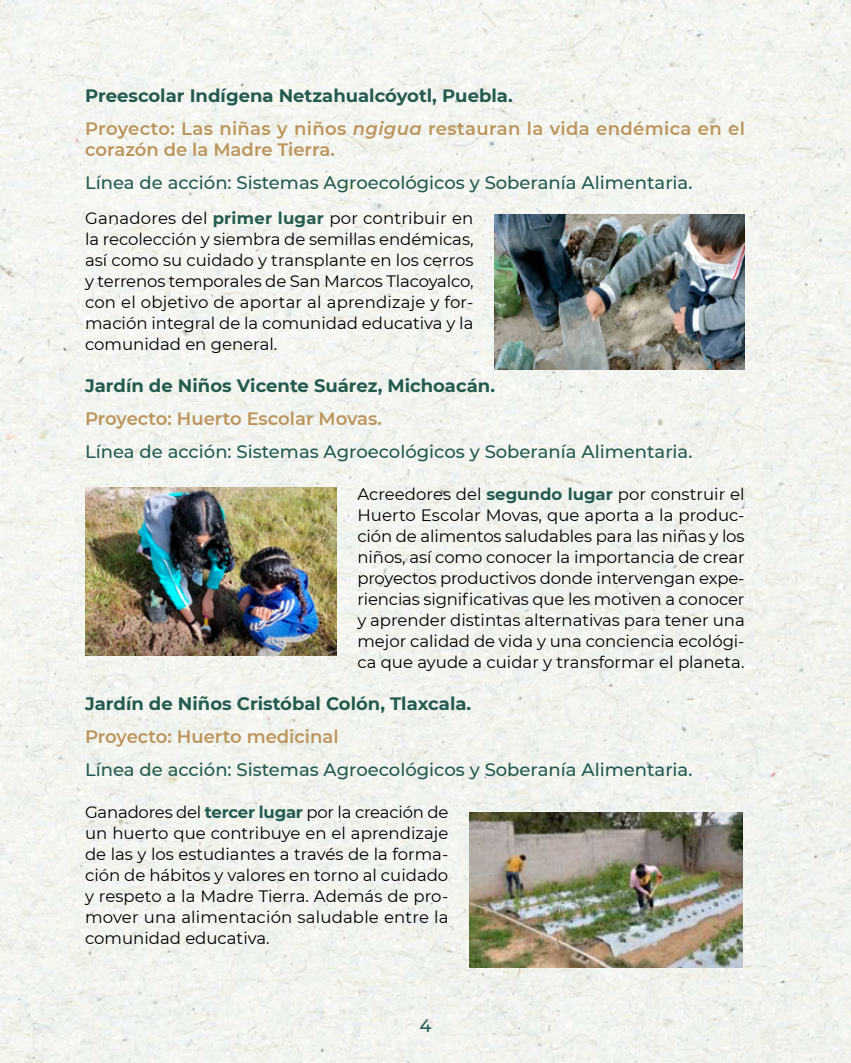
<style>
.page{position:relative;width:851px;height:1063px;background:#fff}
.page>*{position:absolute;margin:0;border:0;box-sizing:border-box;transform-origin:0 0}
.t1{font:500 18px "Montserrat";color:#235b4e}
.t2{font:600 18px/33px "Montserrat";letter-spacing:.02em;color:#bc955c}
.t3{font:600 18px "Montserrat";color:#bc955c}
.t4{font:700 18px "Montserrat";color:#235b4e}
.t5{font:16.5px/21px "Montserrat";color:#000;text-align:justify}
.s1{font-weight:700;color:#235b4e}
.s2{font-style:italic}
</style>
<div class="page">
<img style="left:0;top:0;width:850px;height:1063px">
<img style="left:85px;top:488px;width:251px;height:168px">
<img style="left:469px;top:812px;width:273px;height:155px">
<img style="left:494px;top:215px;width:250px;height:155px">
<p class="t2" style="left:85px;top:79px;width:661px"><span class="s1">Preescolar Indígena Netzahualcóyotl, Puebla.<br></span>Proyecto: Las niñas y niños <span class="s2">ngigua</span> restauran la vida endémica en el</p>
<p class="t3" style="left:85px;top:137px;width:251px">corazón de la Madre Tierra.</p>
<p class="t1" style="left:85px;top:170px;width:608px">Línea de acción: Sistemas Agroecológicos y Soberanía Alimentaria.</p>
<p class="t5" style="left:85px;top:207px;width:390px">Ganadores del <span class="s1">primer lugar</span> por contribuir en la recolección y siembra de semillas endémicas, así como su cuidado y transplante en los cerros y terrenos temporales de San Marcos Tlacoyalco, con el objetivo de aportar al aprendizaje y for&shy;mación integral de la comunidad educativa y la comunidad en general.</p>
<p class="t4" style="left:85px;top:373px;width:411px">Jardín de Niños Vicente Suárez, Michoacán.</p>
<p class="t3" style="left:85px;top:406px;width:298px">Proyecto: Huerto Escolar Movas.</p>
<p class="t1" style="left:85px;top:439px;width:608px">Línea de acción: Sistemas Agroecológicos y Soberanía Alimentaria.</p>
<p class="t5" style="left:357px;top:483px;width:389px">Acreedores del <span class="s1">segundo lugar</span> por construir el Huerto Escolar Movas, que aporta a la produc&shy;ción de alimentos saludables para las niñas y los niños, así como conocer la importancia de crear proyectos productivos donde intervengan expe&shy;riencias significativas que les motiven a conocer y aprender distintas alternativas para tener una mejor calidad de vida y una conciencia ecológi&shy;ca que ayude a cuidar y transformar el planeta.</p>
<p class="t4" style="left:85px;top:691px;width:387px">Jardín de Niños Cristóbal Colón, Tlaxcala.</p>
<p class="t3" style="left:85px;top:724px;width:255px">Proyecto: Huerto medicinal</p>
<p class="t1" style="left:85px;top:757px;width:608px">Línea de acción: Sistemas Agroecológicos y Soberanía Alimentaria.</p>
<p class="t5" style="left:85px;top:801px;width:365px">Ganadores del <span class="s1">tercer lugar</span> por la creación de un huerto que contribuye en el aprendizaje de las y los estudiantes a través de la forma&shy;ción de hábitos y valores en torno al cuidado y respeto a la Madre Tierra. Además de pro&shy;mover una alimentación saludable entre la comunidad educativa.</p>
<p class="t1" style="left:419px;top:1013px;width:14px">4</p>
</div>
